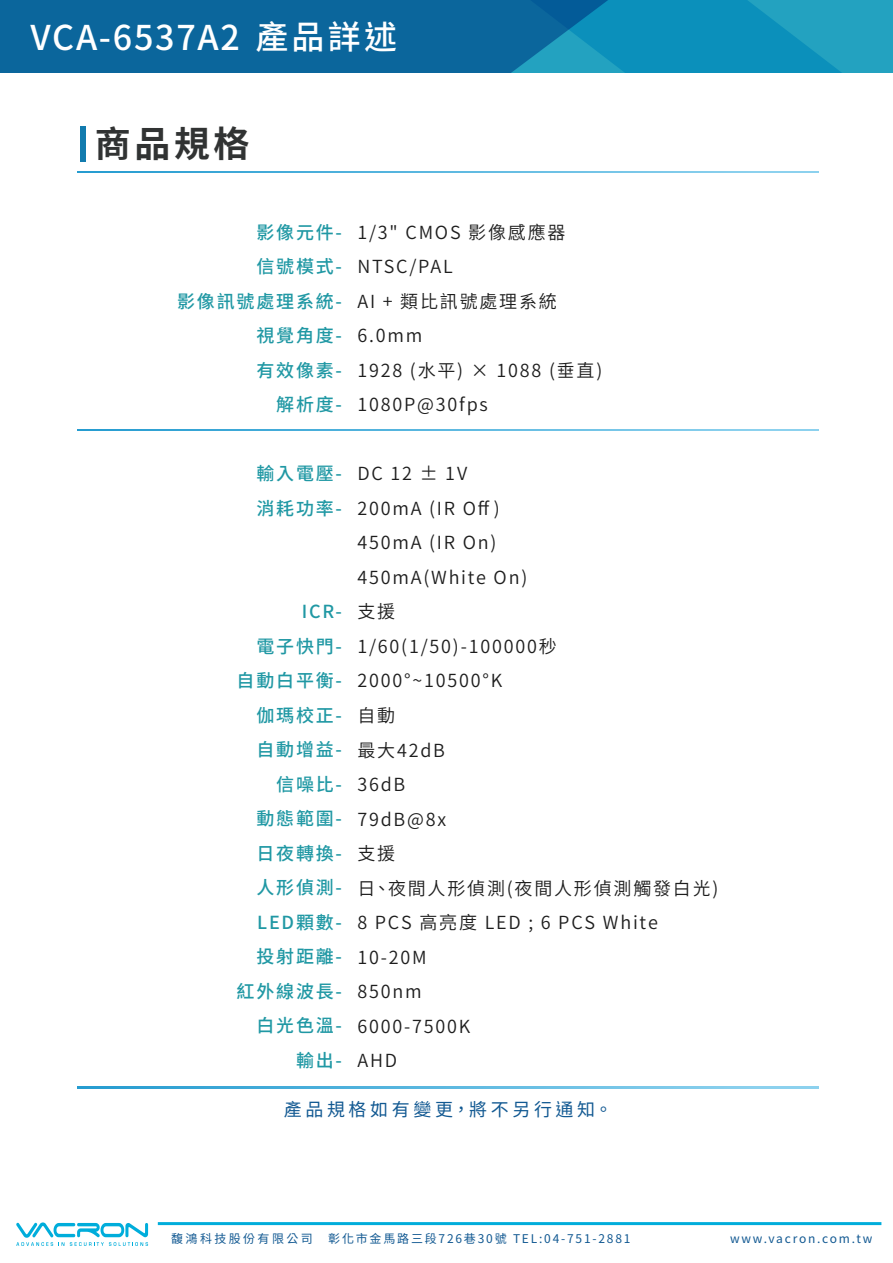
<style>
.page{position:relative;width:893px;height:1263px;background:#fff}
.page>*{position:absolute;margin:0;border:0;box-sizing:border-box;transform-origin:0 0}
.t1{font:700 36px "Noto Sans CJ Ktc";color:#313333}
.t2{font:500 34.2px "Noto Sans CJ Ktc";letter-spacing:.05em;color:#fff}
.t3{font:600 18px/34.5px "Noto Sans CJ Ktc";letter-spacing:.1em;color:#1e1e1e}
.t4{font:500 18px/34.5px "Noto Sans CJ Ktc";letter-spacing:.1em;color:#2098a4;text-align:right}
.t5{font:18px "Noto Sans Mono CJ Ktc";letter-spacing:.2em;color:#125992}
.t6{font:12px "Noto Sans CJ Ktc";letter-spacing:.15em;color:#125992}
.t7{font:12px "Noto Sans CJ Ktc";letter-spacing:.2em;color:#125992}
.s1{font-size:33px}
</style>
<div class="page">
<svg style="left:77px;top:429px;width:741px;height:1px"></svg>
<svg style="left:77px;top:1087px;width:741px;height:1px"></svg>
<svg style="left:754px;top:0;width:139px;height:73px;background:#1b9cbe"></svg>
<svg style="left:0;top:0;width:754px;height:73px;background:#0b71a3"></svg>
<svg style="left:77px;top:171px;width:741px;height:1px"></svg>
<div style="left:80px;top:127px;width:6px;height:35px;background:#127bae"></div>
<svg style="left:16px;top:1222px;width:132px;height:24px"></svg>
<hr style="left:158px;top:1222px;width:723px;height:3px;background:#00addb">
<h2 class="t2" style="left:31px;top:18px;width:368px">VCA-6537A2 <span class="s1">產品詳述</span></h2>
<h1 class="t1" style="left:95px;top:124px;width:156px">商品規格</h1>
<p class="t4" style="left:177px;top:215px;width:166px">影像元件-<br>信號模式-<br>影像訊號處理系統-視覺角度-<br>有效像素-<br>解析度-</p>
<p class="t3" style="left:357px;top:215px;width:246px">1/3" CMOS 影像感應器<br>NTSC/PAL<br>AI + 類比訊號處理系統<br>6.0mm<br>1928 (水平) × 1088 (垂直)<br>1080P@30fps</p>
<p class="t4" style="left:256px;top:457px;width:87px;text-align:left">輸入電壓-消耗功率-</p>
<p class="t4" style="left:237px;top:595px;width:107px">ICR-<br>電子快門-自動白平衡-伽瑪校正-自動增益-信噪比-<br>動態範圍-日夜轉換-人形偵測-<br>LED顆數-投射距離-紅外線波長-白光色溫-輸出-</p>
<p class="t3" style="left:357px;top:457px;width:363px">DC 12 ± 1V<br>200mA (IR Off )<br>450mA (IR On)<br>450mA(White On)<br>支援<br>1/60(1/50)-100000秒<br>2000°~10500°K<br>自動<br>最大42dB<br>36dB<br>79dB@8x<br>支援<br>日、夜間人形偵測(夜間人形偵測觸發白光)<br>8 PCS 高亮度 LED ; 6 PCS White<br>10-20M<br>850nm<br>6000-7500K<br>AHD</p>
<p class="t5" style="left:284px;top:1099px;width:330px">產品規格如有變更，將不另行通知。</p>
<p class="t7" style="left:171px;top:1232px;width:143px">馥鴻科技股份有限公司</p>
<p class="t6" style="left:328px;top:1232px;width:304px">彰化市金馬路三段726巷30號 TEL:04-751-2881</p>
<p class="t6" style="left:730px;top:1232px;width:144px">www.vacron.com.tw</p>
</div>
